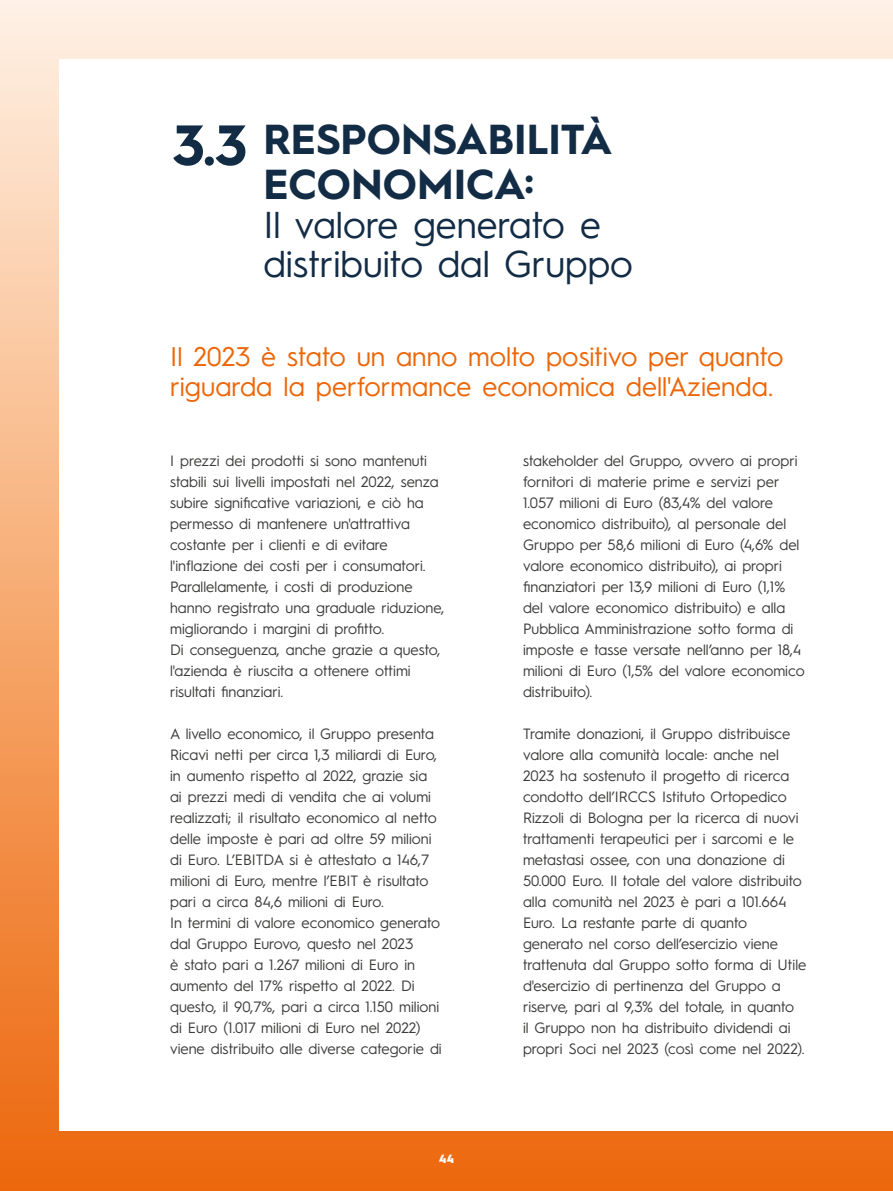
<style>
.page{position:relative;width:893px;height:1191px;background:#fff}
.page>*{position:absolute;margin:0;border:0;box-sizing:border-box;transform-origin:0 0}
.t1{font:700 57px "Hurme Geometric Sans 1";color:#132c45}
.t2{font:700 42px/45px "Hurme Geometric Sans 1";color:#132c45}
.t3{font:37.5px/39px "Hurme Geometric Sans 1";color:#132c45}
.t4{font:27px/30px "Hurme Geometric Sans 1";color:#ec6608}
.t5{font:15px/21px "Hurme Geometric Sans 1";color:#3c3c3b}
.t6{font:900 12px "Hurme Geometric Sans 1";color:#fff}
</style>
<div class="page">
<div style="left:0;top:0;width:893px;height:1191px;background:linear-gradient(to bottom,#fff2e3,#ed6608)"></div>
<div style="left:60px;top:60px;width:833px;height:1071px;background:#fff"></div>
<div style="left:542px;top:1131px;width:301px;height:60px;background:#ed6a11"></div>
<h1 class="t1" style="left:173px;top:105px;width:76px">3.3</h1>
<h2 class="t2" style="left:263px;top:115px;width:350px">RESPONSABILITÀ<br>ECONOMICA:</h2>
<h3 class="t3" style="left:263px;top:203px;width:371px">Il valore generato e distribuito dal Gruppo</h3>
<h3 class="t4" style="left:170px;top:340px;width:615px">Il 2023 è stato un anno molto positivo per quanto riguarda la performance economica dell'Azienda.</h3>
<p class="t5" style="left:170px;top:449px;width:276px">I prezzi dei prodotti si sono mantenuti stabili sui livelli impostati nel 2022, senza subire significative variazioni, e ciò ha permesso di mantenere un'attrattiva costante per i clienti e di evitare l'inflazione dei costi per i consumatori.<br>Parallelamente, i costi di produzione hanno registrato una graduale riduzione, migliorando i margini di profitto.<br>Di conseguenza, anche grazie a questo, l'azienda è riuscita a ottenere ottimi risultati finanziari.</p>
<p class="t5" style="left:170px;top:722px;width:273px">A livello economico, il Gruppo presenta Ricavi netti per circa 1,3 miliardi di Euro, in aumento rispetto al 2022, grazie sia ai prezzi medi di vendita che ai volumi realizzati; il risultato economico al netto delle imposte è pari ad oltre 59 milioni di Euro. L’EBITDA si è attestato a 146,7 milioni di Euro, mentre l’EBIT è risultato pari a circa 84,6 milioni di Euro.<br>In termini di valore economico generato dal Gruppo Eurovo, questo nel 2023<br>è stato pari a 1.267 milioni di Euro in aumento del 17% rispetto al 2022. Di questo, il 90,7%, pari a circa 1.150 milioni di Euro (1.017 milioni di Euro nel 2022) viene distribuito alle diverse categorie di</p>
<p class="t6" style="left:439px;top:1150px;width:17px">44</p>
<p class="t5" style="left:523px;top:449px;width:283px">stakeholder del Gruppo, ovvero ai propri fornitori di materie prime e servizi per 1.057 milioni di Euro (83,4% del valore economico distribuito), al personale del Gruppo per 58,6 milioni di Euro (4,6% del valore economico distribuito), ai propri finanziatori per 13,9 milioni di Euro (1,1% del valore economico distribuito) e alla Pubblica Amministrazione sotto forma di imposte e tasse versate nell’anno per 18,4 milioni di Euro (1,5% del valore economico distribuito).</p>
<p class="t5" style="left:523px;top:722px;width:285px">Tramite donazioni, il Gruppo distribuisce valore alla comunità locale: anche nel 2023 ha sostenuto il progetto di ricerca condotto dell’IRCCS Istituto Ortopedico Rizzoli di Bologna per la ricerca di nuovi trattamenti terapeutici per i sarcomi e le metastasi ossee, con una donazione di 50.000 Euro. Il totale del valore distribuito alla comunità nel 2023 è pari a 101.664<br>Euro. La restante parte di quanto generato nel corso dell’esercizio viene trattenuta dal Gruppo sotto forma di Utile d'esercizio di pertinenza del Gruppo a riserve, pari al 9,3% del totale, in quanto<br>il Gruppo non ha distribuito dividendi ai propri Soci nel 2023 (così come nel 2022).</p>
</div>
